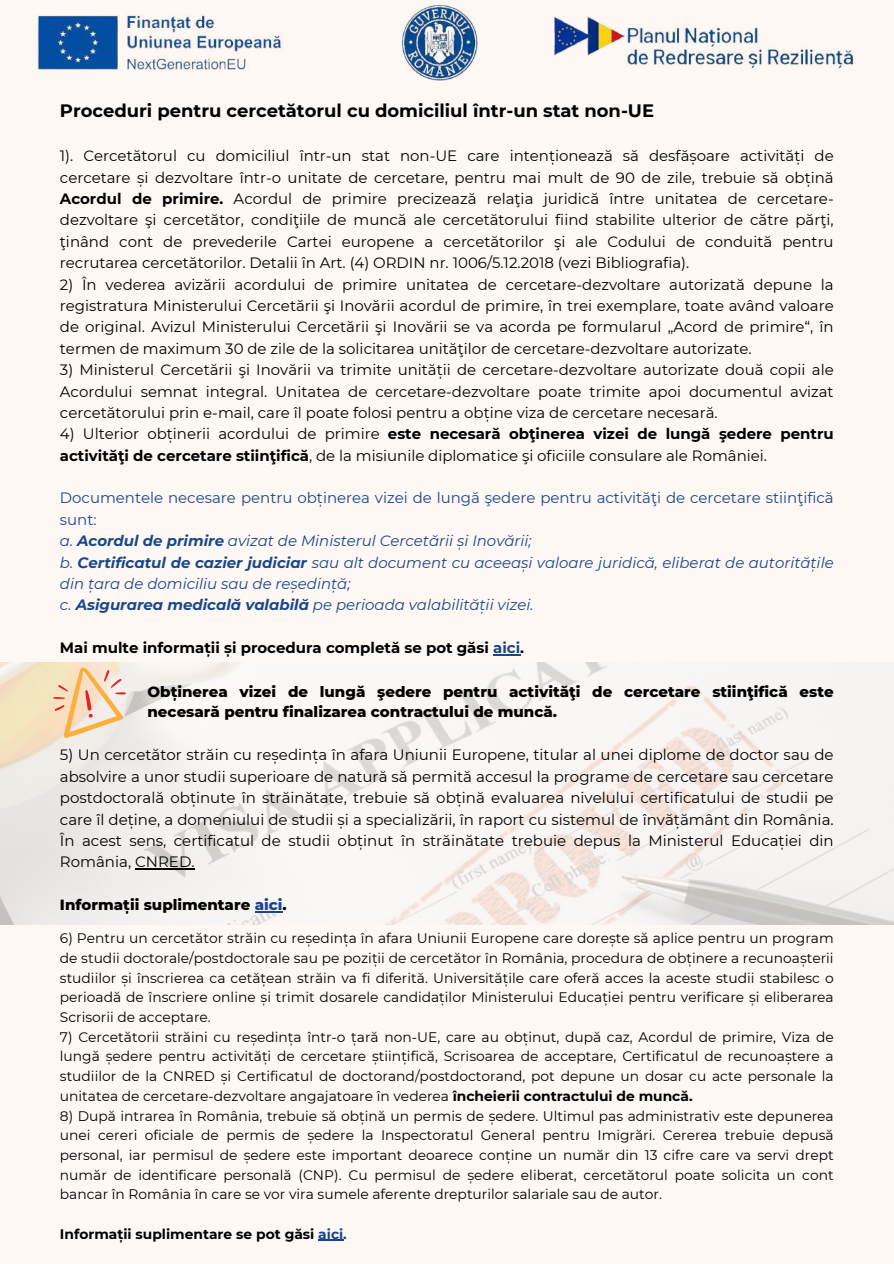
<style>
.page{position:relative;width:894px;height:1264px;background:#fff}
.page>*{position:absolute;margin:0;border:0;box-sizing:border-box;transform-origin:0 0}
.t1{font:700 18px "Montserrat";color:#000}
.t2{font:15px/21.3px "Montserrat";color:#000;text-align:justify}
.t3{font:italic 15px/21.3px "Montserrat";color:#1a4789}
.t4{font:800 15px/20.2px "Montserrat";color:#000}
.t5{font:700 15px "Montserrat";color:#000}
.t6{font:13.8px/19.6px "Montserrat";color:#000;text-align:justify}
.t7{font:700 13.8px "Montserrat";color:#000}
.s1{font-weight:700}
.s2{font-style:normal}
.s3{color:#1a4789}
</style>
<div class="page">
<div style="left:0;top:0;width:893px;height:1263px;background:#fdf8f4"></div>
<img style="left:0;top:663px;width:893px;height:261px">
<svg style="left:53px;top:667px;width:73px;height:71px"></svg>
<svg style="left:493px;top:654px;width:27px;height:1px"></svg>
<hr style="left:135px;top:868px;width:59px;height:1px;background:#000">
<svg style="left:255px;top:911px;width:27px;height:1px"></svg>
<svg style="left:318px;top:1239px;width:25px;height:1px"></svg>
<img style="left:37px;top:15px;width:245px;height:55px">
<img style="left:401px;top:5px;width:76px;height:75px">
<img style="left:554px;top:17px;width:299px;height:53px">
<p class="t1" style="left:60px;top:100px;width:595px">Proceduri pentru cercetătorul cu domiciliul într-un stat non-UE</p>
<p class="t2" style="left:60px;top:145px;width:775px">1). Cercetătorul cu domiciliul într-un stat non-UE care intenționează să desfășoare activități de cercetare și dezvoltare într-o unitate de cercetare, pentru mai mult de 90 de zile, trebuie să obțină <span class="s1">Acordul de primire.</span> Acordul de primire precizează relaţia juridică între unitatea de cercetare&shy;dezvoltare şi cercetător, condiţiile de muncă ale cercetătorului fiind stabilite ulterior de către părţi, ţinând cont de prevederile Cartei europene a cercetătorilor şi ale Codului de conduită pentru recrutarea cercetătorilor. Detalii în Art. (4) ORDIN nr. 1006/5.12.2018 (vezi Bibliografia).</p>
<p class="t2" style="left:60px;top:273px;width:775px">2) În vederea avizării acordului de primire unitatea de cercetare-dezvoltare autorizată depune la registratura Ministerului Cercetării şi Inovării acordul de primire, în trei exemplare, toate având valoare de original. Avizul Ministerului Cercetării şi Inovării se va acorda pe formularul „Acord de primire“, în termen de maximum 30 de zile de la solicitarea unităţilor de cercetare-dezvoltare autorizate.</p>
<p class="t2" style="left:60px;top:359px;width:775px">3) Ministerul Cercetării şi Inovării va trimite unității de cercetare-dezvoltare autorizate două copii ale Acordului semnat integral. Unitatea de cercetare-dezvoltare poate trimite apoi documentul avizat cercetătorului prin e-mail, care îl poate folosi pentru a obține viza de cercetare necesară.</p>
<p class="t2" style="left:60px;top:423px;width:775px">4) Ulterior obținerii acordului de primire <span class="s1">este necesară obţinerea vizei de lungă şedere pentru activităţi de cercetare stiinţifică</span>, de la misiunile diplomatice şi oficiile consulare ale României.</p>
<p class="t3" style="left:60px;top:487px;width:775px"><span class="s2">Documentele necesare pentru obținerea vizei de lungă şedere pentru activităţi de cercetare stiinţifică sunt:<br></span>a. <span class="s1">Acordul de primire</span> avizat de Ministerul Cercetării și Inovării;<br>b. <span class="s1">Certificatul de cazier judiciar</span> sau alt document cu aceeași valoare juridică, eliberat de autoritățile din țara de domiciliu sau de reședință;<br>c. <span class="s1">Asigurarea medicală valabilă</span> pe perioada valabilității vizei.</p>
<p class="t5" style="left:60px;top:638px;width:465px">Mai multe informații și procedura completă se pot găsi <span class="s3">aici</span>.</p>
<p class="t4" style="left:147px;top:681px;width:687px">Obținerea vizei de lungă şedere pentru activităţi de cercetare stiinţifică este necesară pentru finalizarea contractului de muncă.</p>
<p class="t2" style="left:60px;top:744px;width:775px">5) Un cercetător străin cu reședința în afara Uniunii Europene, titular al unei diplome de doctor sau de absolvire a unor studii superioare de natură să permită accesul la programe de cercetare sau cercetare postdoctorală obținute în străinătate, trebuie să obțină evaluarea nivelului certificatului de studii pe care îl deține, a domeniului de studii și a specializării, în raport cu sistemul de învățământ din România.<br>În acest sens, certificatul de studii obținut în străinătate trebuie depus la Ministerul Educației din România, CNRED.</p>
<p class="t4" style="left:60px;top:894px;width:228px">Informații suplimentare <span class="s3">aici</span>.</p>
<p class="t6" style="left:60px;top:928px;width:775px">6) Pentru un cercetător străin cu reședința în afara Uniunii Europene care dorește să aplice pentru un program de studii doctorale/postdoctorale sau pe poziții de cercetător în România, procedura de obținere a recunoașterii studiilor și înscrierea ca cetățean străin va fi diferită. Universitățile care oferă acces la aceste studii stabilesc o perioadă de înscriere online și trimit dosarele candidaților Ministerului Educației pentru verificare și eliberarea Scrisorii de acceptare.</p>
<p class="t6" style="left:60px;top:1026px;width:775px">7) Cercetătorii străini cu reședința într-o țară non-UE, care au obținut, după caz, Acordul de primire, Viza de lungă ședere pentru activități de cercetare științifică, Scrisoarea de acceptare, Certificatul de recunoaștere a studiilor de la CNRED și Certificatul de doctorand/postdoctorand, pot depune un dosar cu acte personale la unitatea de cercetare-dezvoltare angajatoare în vederea <span class="s1">încheierii contractului de muncă.</span></p>
<p class="t6" style="left:60px;top:1105px;width:775px">8) După intrarea în România, trebuie să obțină un permis de ședere. Ultimul pas administrativ este depunerea unei cereri oficiale de permis de ședere la Inspectoratul General pentru Imigrări. Cererea trebuie depusă personal, iar permisul de ședere este important deoarece conține un număr din 13 cifre care va servi drept număr de identificare personală (CNP). Cu permisul de ședere eliberat, cercetătorul poate solicita un cont bancar în România în care se vor vira sumele aferente drepturilor salariale sau de autor.</p>
<p class="t7" style="left:60px;top:1225px;width:288px">Informații suplimentare se pot găsi <span class="s3">aici.</span></p>
</div>
